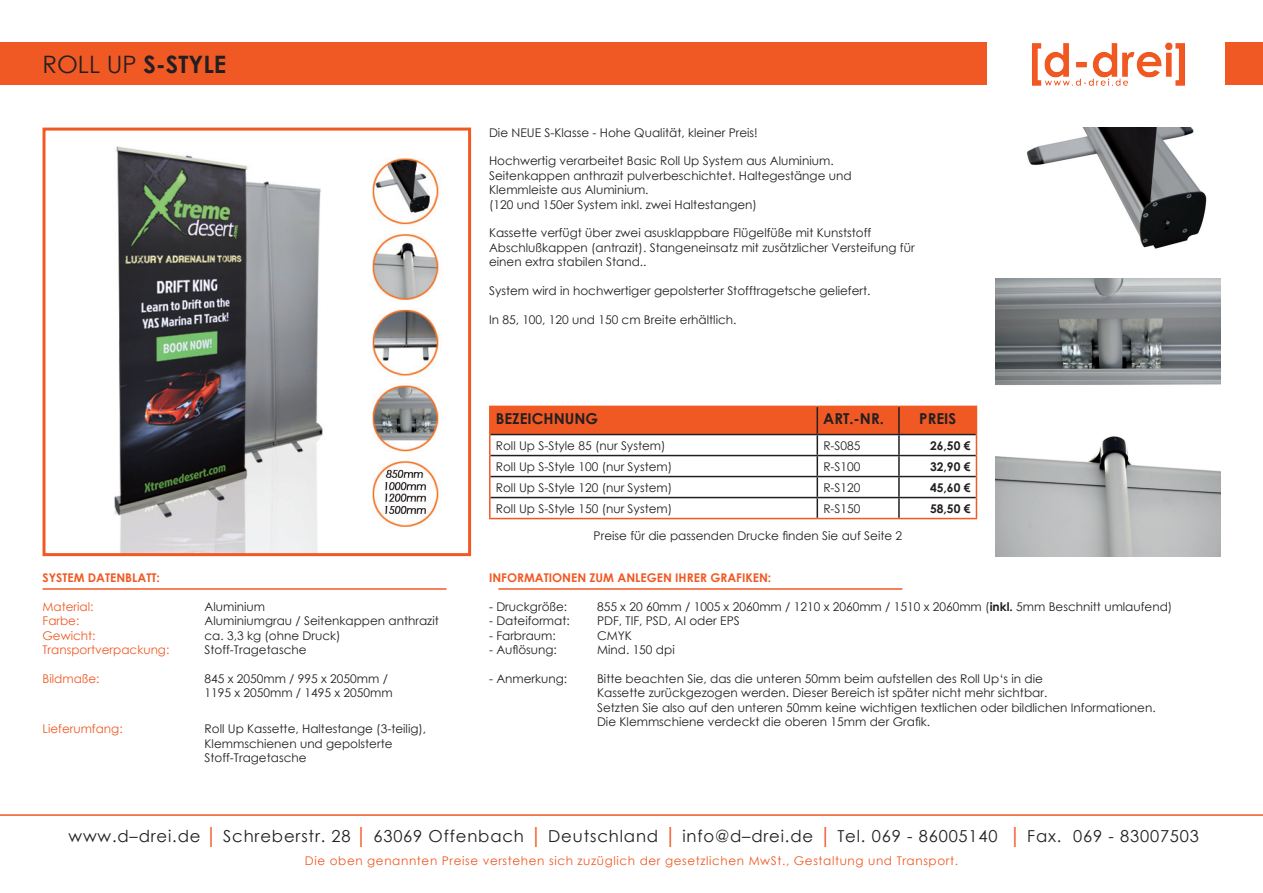
<style>
.page{position:relative;width:1263px;height:893px;background:#fff}
.page>*{position:absolute;margin:0;border:0;box-sizing:border-box;transform-origin:0 0}
.t1{font:700 24px "Century Gothic";color:#231f20}
.t2{font:16.5px "Century Gothic";letter-spacing:.05em;color:#231f20}
.t3{font:700 15px "Century Gothic";color:#231f20}
.t4{font:12px/14.4px "Century Gothic";color:#231f20}
.t5{font:12px "Century Gothic";letter-spacing:.05em;color:#f15924}
.t6{font:12px "Century Gothic";color:#f15924}
.t7{font:700 12px "Century Gothic";color:#f15924}
.t8{font:700 12px "Century Gothic";color:#231f20}
.s1{font-weight:400}
.s2{font-weight:700}
.s3{font-weight:700;color:#f15924}
.s4{color:#f15924}
</style>
<div class="page">
<div style="left:0;top:43px;width:986px;height:42px;background:#f15924"></div>
<img style="left:1032px;top:43px;width:152px;height:42px">
<div style="left:1226px;top:43px;width:37px;height:42px;background:#f15924"></div>
<img style="left:114px;top:146px;width:325px;height:406px">
<div style="left:43px;top:128px;width:428px;height:428px;border:3px solid #f15924"></div>
<svg style="left:489px;top:406px;width:488px;height:112px"></svg>
<hr style="left:489px;top:518px;width:328px;height:1px;background:#f15924">
<hr style="left:817px;top:518px;width:82px;height:1px;background:#f15924">
<hr style="left:899px;top:518px;width:78px;height:1px;background:#f15924">
<hr style="left:816px;top:407px;width:2px;height:27px;background:#231f20">
<hr style="left:898px;top:407px;width:2px;height:27px;background:#231f20">
<hr style="left:490px;top:434px;width:327px;height:1px;background:#231f20">
<hr style="left:817px;top:434px;width:82px;height:1px;background:#231f20">
<hr style="left:816px;top:435px;width:2px;height:20px;background:#231f20">
<hr style="left:899px;top:434px;width:77px;height:1px;background:#231f20">
<hr style="left:898px;top:435px;width:2px;height:20px;background:#231f20">
<hr style="left:490px;top:455px;width:327px;height:1px;background:#231f20">
<hr style="left:817px;top:455px;width:82px;height:1px;background:#231f20">
<hr style="left:816px;top:456px;width:2px;height:20px;background:#231f20">
<hr style="left:899px;top:455px;width:77px;height:1px;background:#231f20">
<hr style="left:898px;top:456px;width:2px;height:20px;background:#231f20">
<hr style="left:490px;top:476px;width:327px;height:1px;background:#231f20">
<hr style="left:817px;top:476px;width:82px;height:1px;background:#231f20">
<hr style="left:816px;top:477px;width:2px;height:20px;background:#231f20">
<hr style="left:899px;top:476px;width:77px;height:1px;background:#231f20">
<hr style="left:898px;top:477px;width:2px;height:20px;background:#231f20">
<hr style="left:490px;top:497px;width:327px;height:1px;background:#231f20">
<hr style="left:817px;top:497px;width:82px;height:1px;background:#231f20">
<hr style="left:816px;top:498px;width:2px;height:20px;background:#231f20">
<hr style="left:899px;top:497px;width:77px;height:1px;background:#231f20">
<hr style="left:898px;top:498px;width:2px;height:20px;background:#231f20">
<hr style="left:43px;top:588px;width:403px;height:2px;background:#f15924">
<hr style="left:0;top:814px;width:1263px;height:2px;background:#f15924">
<hr style="left:498px;top:588px;width:404px;height:2px;background:#f15924">
<img style="left:1026px;top:128px;width:181px;height:121px">
<img style="left:996px;top:436px;width:224px;height:120px">
<img style="left:995px;top:278px;width:225px;height:107px">
<p class="t1" style="left:43px;top:46px;width:185px"><span class="s1">ROLL UP</span> S-STYLE</p>
<p class="t7" style="left:43px;top:569px;width:119px">SYSTEM DATENBLATT:</p>
<p class="t6" style="left:43px;top:598px;width:53px">Material:</p>
<p class="t4" style="left:205px;top:599px;width:62px">Aluminium</p>
<p class="t5" style="left:43px;top:613px;width:38px">Farbe:</p>
<p class="t4" style="left:205px;top:614px;width:236px">Aluminiumgrau / Seitenkappen anthrazit</p>
<p class="t6" style="left:43px;top:627px;width:55px">Gewicht:</p>
<p class="t4" style="left:205px;top:628px;width:138px">ca. 3,3 kg (ohne Druck)</p>
<p class="t6" style="left:43px;top:641px;width:128px">Transportverpackung:</p>
<p class="t4" style="left:205px;top:642px;width:104px">Stoff-Tragetasche</p>
<p class="t6" style="left:43px;top:670px;width:59px">Bildmaße:</p>
<p class="t4" style="left:205px;top:671px;width:190px">845 x 2050mm / 995 x 2050mm /<br>1195 x 2050mm / 1495 x 2050mm</p>
<p class="t6" style="left:43px;top:721px;width:82px">Lieferumfang:</p>
<p class="t4" style="left:205px;top:722px;width:223px">Roll Up Kassette, Haltestange (3-teilig),<br>Klemmschienen und gepolsterte<br>Stoff-Tragetasche</p>
<p class="t4" style="left:489px;top:125px;width:270px">Die NEUE S-Klasse - Hohe Qualität, kleiner Preis!</p>
<p class="t4" style="left:489px;top:154px;width:364px">Hochwertig verarbeitet Basic Roll Up System aus Aluminium.<br>Seitenkappen anthrazit pulverbeschichtet. Haltegestänge und Klemmleiste aus Aluminium.<br>(120 und 150er System inkl. zwei Haltestangen)</p>
<p class="t4" style="left:489px;top:226px;width:427px">Kassette verfügt über zwei asusklappbare Flügelfüße mit Kunststoff<br>Abschlußkappen (antrazit). Stangeneinsatz mit zusätzlicher Versteifung für einen extra stabilen Stand..</p>
<p class="t4" style="left:489px;top:283px;width:383px">System wird in hochwertiger gepolsterter Stofftragetsche geliefert.</p>
<p class="t4" style="left:489px;top:312px;width:249px">In 85, 100, 120 und 150 cm Breite erhältlich.</p>
<p class="t3" style="left:496px;top:407px;width:104px">BEZEICHNUNG</p>
<p class="t3" style="left:823px;top:407px;width:62px">ART.-NR.</p>
<p class="t3" style="left:919px;top:407px;width:38px">PREIS</p>
<p class="t4" style="left:496px;top:438px;width:171px">Roll Up S-Style 85 (nur System)</p>
<p class="t4" style="left:823px;top:438px;width:39px">R-S085</p>
<p class="t8" style="left:930px;top:436px;width:42px">26,50 €</p>
<p class="t4" style="left:496px;top:459px;width:178px">Roll Up S-Style 100 (nur System)</p>
<p class="t4" style="left:823px;top:459px;width:39px">R-S100</p>
<p class="t8" style="left:930px;top:457px;width:42px">32,90 €</p>
<p class="t4" style="left:496px;top:480px;width:178px">Roll Up S-Style 120 (nur System)</p>
<p class="t4" style="left:823px;top:480px;width:39px">R-S120</p>
<p class="t8" style="left:930px;top:478px;width:42px">45,60 €</p>
<p class="t4" style="left:496px;top:501px;width:178px">Roll Up S-Style 150 (nur System)</p>
<p class="t4" style="left:823px;top:501px;width:39px">R-S150</p>
<p class="t8" style="left:930px;top:499px;width:42px">58,50 €</p>
<p class="t4" style="left:594px;top:528px;width:310px">Preise für die passenden Drucke finden Sie auf Seite 2</p>
<p class="t7" style="left:489px;top:569px;width:284px">INFORMATIONEN ZUM ANLEGEN IHRER GRAFIKEN:</p>
<p class="t4" style="left:489px;top:599px;width:80px">- Druckgröße:</p>
<p class="t4" style="left:597px;top:599px;width:577px">855 x 20 60mm / 1005 x 2060mm / 1210 x 2060mm / 1510 x 2060mm (<span class="s2">inkl.</span> 5mm Beschnitt umlaufend)</p>
<p class="t4" style="left:489px;top:614px;width:82px">- Dateiformat:</p>
<p class="t4" style="left:597px;top:614px;width:144px">PDF, TIF, PSD, AI oder EPS</p>
<p class="t4" style="left:489px;top:628px;width:68px">- Farbraum:</p>
<p class="t4" style="left:597px;top:628px;width:36px">CMYK</p>
<p class="t4" style="left:489px;top:642px;width:69px">- Auflösung:</p>
<p class="t4" style="left:597px;top:642px;width:79px">Mind. 150 dpi</p>
<p class="t4" style="left:489px;top:671px;width:80px">- Anmerkung:</p>
<p class="t4" style="left:597px;top:671px;width:560px">Bitte beachten Sie, das die unteren 50mm beim aufstellen des Roll Up‘s in die<br>Kassette zurückgezogen werden. Dieser Bereich ist später nicht mehr sichtbar.<br>Setzten Sie also auf den unteren 50mm keine wichtigen textlichen oder bildlichen Informationen.<br>Die Klemmschiene verdeckt die oberen 15mm der Grafik.</p>
<p class="t2" style="left:68px;top:825px;width:1132px">www.d–drei.de <span class="s3">│</span> Schreberstr. 28 <span class="s3">│</span> 63069 Offenbach <span class="s4">│</span> Deutschland <span class="s4">│</span> info@d–drei.de <span class="s4">│</span> Tel. 069 - 86005140 <span class="s4">│</span> Fax. 069 - 83007503</p>
<p class="t5" style="left:305px;top:852px;width:655px">Die oben genannten Preise verstehen sich zuzüglich der gesetzlichen MwSt., Gestaltung und Transport.</p>
</div>
